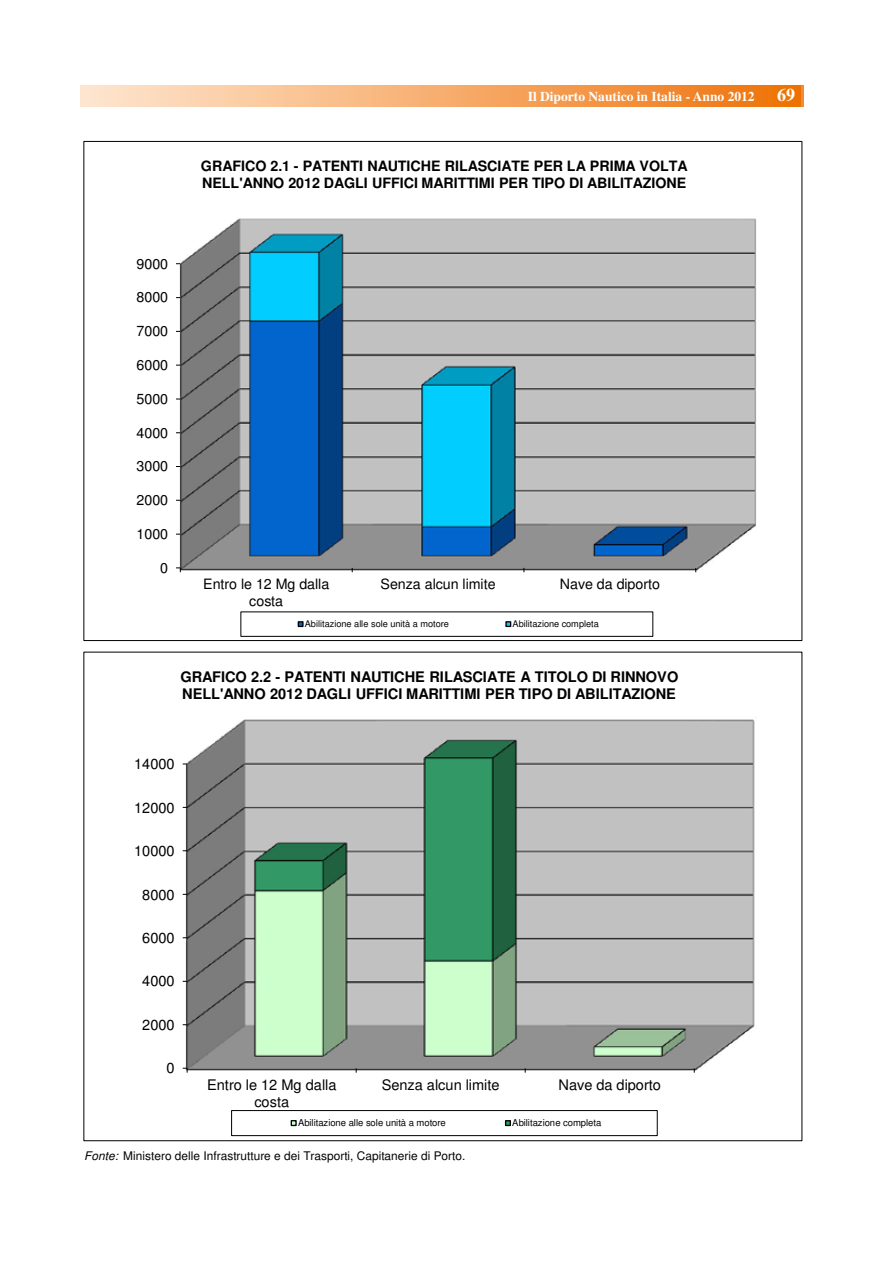
<style>
.page{position:relative;width:893px;height:1263px;background:#fff}
.page>*{position:absolute;margin:0;border:0;box-sizing:border-box;transform-origin:0 0}
.t1{font:700 14.55px/16.6px "Arial";letter-spacing:-.005em;color:#000}
.t2{font:14.55px/16.6px "Arial";color:#000;text-align:center}
.t3{font:700 14.25px/16.4px "Arial";color:#000}
.t4{font:14.25px/16.4px "Arial";color:#000;text-align:center}
.t5{font:700 13.5px "Times LT Std";color:#fff}
.t6{font:11.85px "Arial";letter-spacing:.005em;color:#000}
.t7{font:9.45px "Arial";letter-spacing:-.005em;color:#000}
.t8{font:9.15px "Arial";letter-spacing:-.005em;color:#000}
.s1{font-size:18px}
.s2{font-style:italic}
</style>
<div class="page">
<div style="left:81px;top:85px;width:723px;height:21px;background:linear-gradient(to right,#ffe7d3,#ee7208)"></div>
<img style="left:178px;top:218px;width:579px;height:352px">
<svg style="left:176px;top:568px;width:5px;height:4px"></svg>
<svg style="left:298px;top:621px;width:6px;height:6px"></svg>
<svg style="left:505px;top:621px;width:6px;height:6px"></svg>
<img style="left:185px;top:719px;width:570px;height:351px">
<svg style="left:183px;top:1068px;width:5px;height:5px"></svg>
<div style="left:231px;top:1110px;width:426px;height:26px;border:1px solid #000"></div>
<svg style="left:291px;top:1120px;width:6px;height:6px"></svg>
<svg style="left:505px;top:1120px;width:6px;height:6px"></svg>
<p class="t5" style="left:528px;top:88px;width:269px">Il Diporto Nautico in Italia - Anno 2012 <span class="s1">69</span></p>
<p class="t3" style="left:201px;top:158px;width:488px">GRAFICO 2.1 - PATENTI NAUTICHE RILASCIATE PER LA PRIMA VOLTA<br>NELL'ANNO 2012 DAGLI UFFICI MARITTIMI PER TIPO DI ABILITAZIONE</p>
<p class="t4" style="left:137px;top:257px;width:33px">9000</p>
<p class="t4" style="left:137px;top:291px;width:33px">8000</p>
<p class="t4" style="left:137px;top:324px;width:33px">7000</p>
<p class="t4" style="left:137px;top:358px;width:33px">6000</p>
<p class="t4" style="left:137px;top:392px;width:33px">5000</p>
<p class="t4" style="left:137px;top:426px;width:33px">4000</p>
<p class="t4" style="left:137px;top:460px;width:33px">3000</p>
<p class="t4" style="left:137px;top:493px;width:33px">2000</p>
<p class="t4" style="left:137px;top:527px;width:33px">1000</p>
<p class="t4" style="left:160px;top:561px;width:9px">0</p>
<p class="t4" style="left:203px;top:577px;width:128px">Entro le 12 Mg dalla costa</p>
<p class="t4" style="left:381px;top:577px;width:117px">Senza alcun limite</p>
<p class="t4" style="left:560px;top:577px;width:102px">Nave da diporto</p>
<p class="t8" style="left:305px;top:620px;width:146px">Abilitazione alle sole unità a motore</p>
<p class="t8" style="left:513px;top:620px;width:88px">Abilitazione completa</p>
<p class="t1" style="left:180px;top:669px;width:499px">GRAFICO 2.2 - PATENTI NAUTICHE RILASCIATE A TITOLO DI RINNOVO<br>NELL'ANNO 2012 DAGLI UFFICI MARITTIMI PER TIPO DI ABILITAZIONE</p>
<p class="t2" style="left:134px;top:757px;width:42px">14000</p>
<p class="t2" style="left:134px;top:800px;width:42px">12000</p>
<p class="t2" style="left:134px;top:844px;width:42px">10000</p>
<p class="t2" style="left:142px;top:887px;width:34px">8000</p>
<p class="t2" style="left:142px;top:931px;width:34px">6000</p>
<p class="t2" style="left:142px;top:974px;width:34px">4000</p>
<p class="t2" style="left:142px;top:1018px;width:34px">2000</p>
<p class="t2" style="left:166px;top:1061px;width:10px">0</p>
<p class="t2" style="left:207px;top:1078px;width:131px">Entro le 12 Mg dalla costa</p>
<p class="t2" style="left:382px;top:1078px;width:119px">Senza alcun limite</p>
<p class="t2" style="left:559px;top:1078px;width:104px">Nave da diporto</p>
<p class="t7" style="left:298px;top:1119px;width:149px">Abilitazione alle sole unità a motore</p>
<p class="t7" style="left:512px;top:1119px;width:91px">Abilitazione completa</p>
<p class="t6" style="left:84px;top:1151px;width:383px"><span class="s2">Fonte:</span> Ministero delle Infrastrutture e dei Trasporti, Capitanerie di Porto.</p>
</div>
